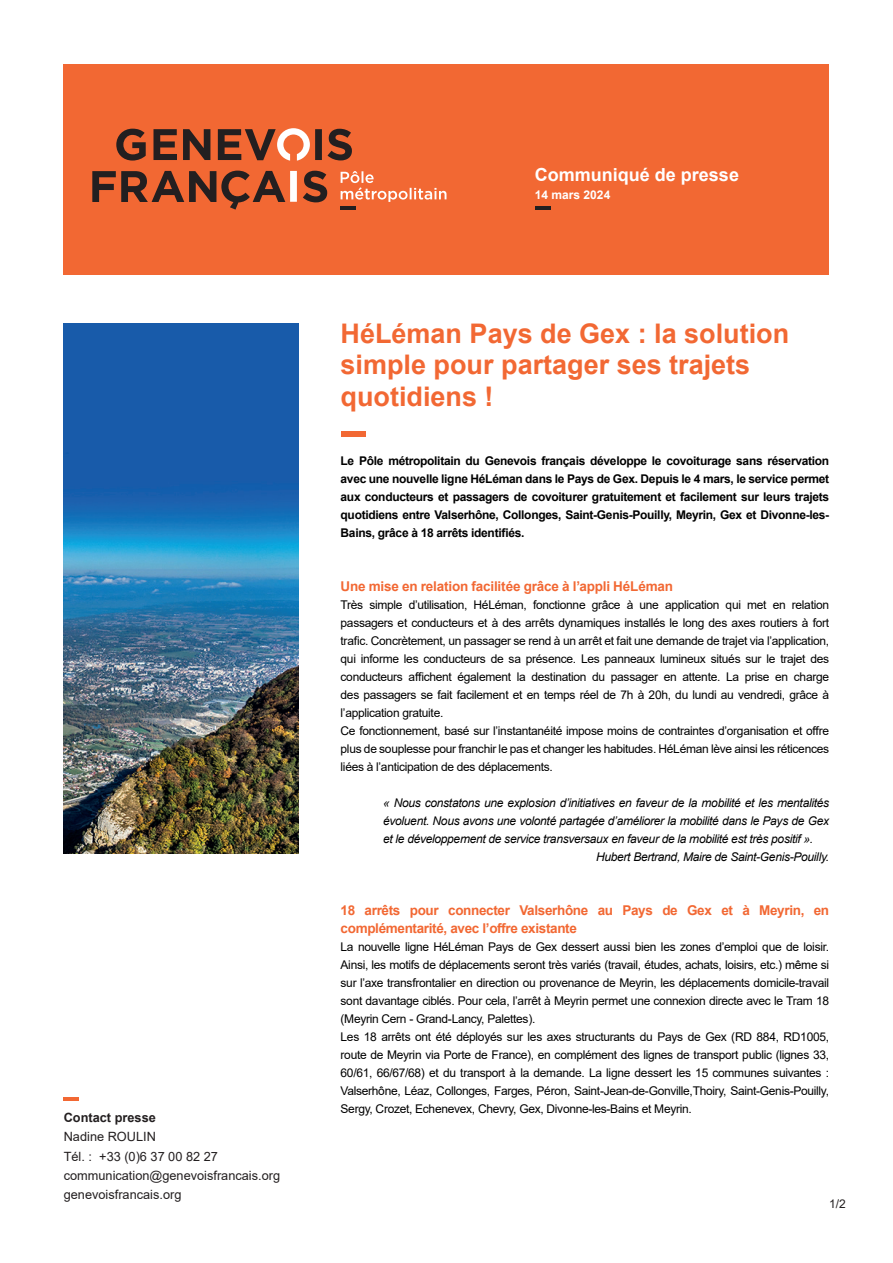
<style>
.page{position:relative;width:893px;height:1263px;background:#fff}
.page>*{position:absolute;margin:0;border:0;box-sizing:border-box;transform-origin:0 0}
.t1{font:700 27px/31.5px "Arial";color:#f26833}
.t2{font:700 18px "Arial";color:#fff}
.t3{font:700 13.5px/18px "Arial";letter-spacing:-.025em;color:#f26833}
.t4{font:12.75px/19.5px "Arial";color:#231f20}
.t5{font:700 12.75px "Arial";color:#231f20}
.t6{font:12px/18px "Arial";letter-spacing:-.025em;color:#000}
.t7{font:700 12px/18px "Arial";letter-spacing:-.025em;color:#000;text-align:justify}
.t8{font:italic 12px "Arial";letter-spacing:-.025em;color:#000}
.t9{font:700 12px "Arial";color:#fff}
.t10{font:12px "Arial";color:#231f20}
</style>
<div class="page">
<div style="left:64px;top:64px;width:765px;height:210px;background:#f26833"></div>
<svg style="left:92px;top:128px;width:354px;height:82px"></svg>
<hr style="left:535px;top:206px;width:15px;height:4px;background:#231f20">
<div style="left:341px;top:432px;width:24px;height:5px;background:#f26833"></div>
<hr style="left:64px;top:1097px;width:15px;height:3px;background:#f26833">
<img style="left:64px;top:324px;width:235px;height:529px">
<p class="t5" style="left:64px;top:1108px;width:94px">Contact presse</p>
<p class="t4" style="left:64px;top:1127px;width:218px">Nadine ROULIN<br>Tél. : +33 (0)6 37 00 82 27 communication@genevoisfrancais.org genevoisfrancais.org</p>
<h2 class="t2" style="left:535px;top:162px;width:206px">Communiqué de presse</h2>
<p class="t9" style="left:535px;top:186px;width:77px">14 mars 2024</p>
<h1 class="t1" style="left:341px;top:318px;width:450px">HéLéman Pays de Gex : la solution simple pour partager ses trajets quotidiens !</h1>
<p class="t7" style="left:341px;top:452px;width:490px">Le Pôle métropolitain du Genevois français développe le covoiturage sans réservation avec une nouvelle ligne HéLéman dans le Pays de Gex. Depuis le 4 mars, le service permet aux conducteurs et passagers de covoiturer gratuitement et facilement sur leurs trajets quotidiens entre Valserhône, Collonges, Saint-Genis-Pouilly, Meyrin, Gex et Divonne-les-Bains, grâce à 18 arrêts identifiés.</p>
<p class="t3" style="left:341px;top:578px;width:334px">Une mise en relation facilitée grâce à l’appli HéLéman</p>
<p class="t6" style="left:341px;top:596px;width:490px">Très simple d’utilisation, HéLéman, fonctionne grâce à une application qui met en relation passagers et conducteurs et à des arrêts dynamiques installés le long des axes routiers à fort trafic. Concrètement, un passager se rend à un arrêt et fait une demande de trajet via l’application, qui informe les conducteurs de sa présence. Les panneaux lumineux situés sur le trajet des conducteurs affichent également la destination du passager en attente. La prise en charge des passagers se fait facilement et en temps réel de 7h à 20h, du lundi au vendredi, grâce à l’application gratuite.<br>Ce fonctionnement, basé sur l’instantanéité impose moins de contraintes d’organisation et offre plus de souplesse pour franchir le pas et changer les habitudes. HéLéman lève ainsi les réticences liées à l’anticipation de des déplacements.</p>
<p class="t8" style="left:383px;top:795px;width:448px">« Nous constatons une explosion d’initiatives en faveur de la mobilité et les mentalités</p>
<p class="t8" style="left:383px;top:813px;width:447px">évoluent. Nous avons une volonté partagée d’améliorer la mobilité dans le Pays de Gex</p>
<p class="t8" style="left:383px;top:831px;width:432px">et le développement de service transversaux en faveur de la mobilité est très positif ».</p>
<p class="t8" style="left:596px;top:849px;width:235px">Hubert Bertrand, Maire de Saint-Genis-Pouilly.</p>
<p class="t3" style="left:341px;top:902px;width:490px">18 arrêts pour connecter Valserhône au Pays de Gex et à Meyrin, en complémentarité, avec l’offre existante</p>
<p class="t6" style="left:341px;top:938px;width:490px">La nouvelle ligne HéLéman Pays de Gex dessert aussi bien les zones d’emploi que de loisir.<br>Ainsi, les motifs de déplacements seront très variés (travail, études, achats, loisirs, etc.) même si sur l’axe transfrontalier en direction ou provenance de Meyrin, les déplacements domicile-travail sont davantage ciblés. Pour cela, l’arrêt à Meyrin permet une connexion directe avec le Tram 18 (Meyrin Cern - Grand-Lancy, Palettes).<br>Les 18 arrêts ont été déployés sur les axes structurants du Pays de Gex (RD 884, RD1005, route de Meyrin via Porte de France), en complément des lignes de transport public (lignes 33, 60/61, 66/67/68) et du transport à la demande. La ligne dessert les 15 communes suivantes :<br>Valserhône, Léaz, Collonges, Farges, Péron, Saint-Jean-de-Gonville,Thoiry, Saint-Genis-Pouilly, Sergy, Crozet, Echenevex, Chevry, Gex, Divonne-les-Bains et Meyrin.</p>
<p class="t10" style="left:829px;top:1195px;width:18px">1/2</p>
</div>
